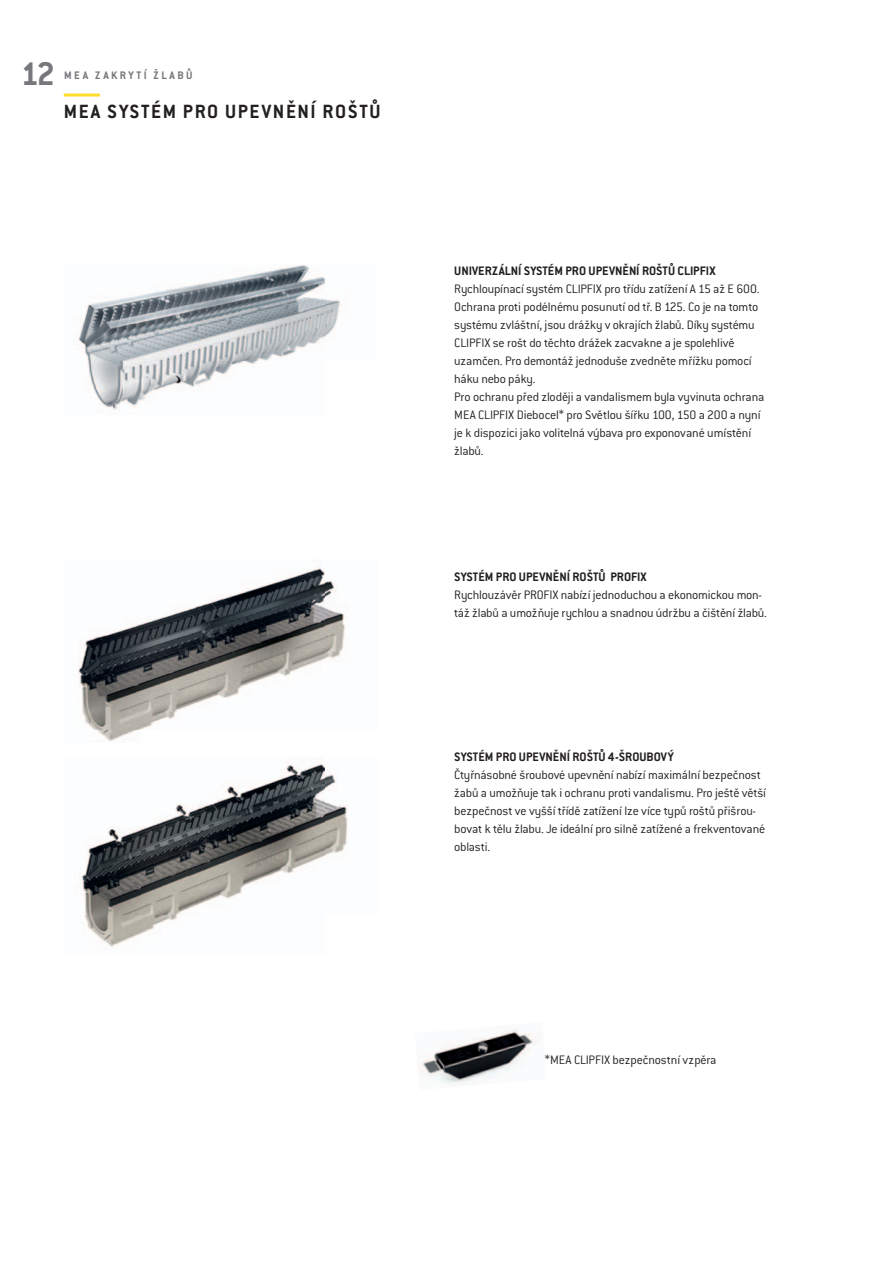
<style>
.page{position:relative;width:893px;height:1263px;background:#fff}
.page>*{position:absolute;margin:0;border:0;box-sizing:border-box;transform-origin:0 0}
.t1{font:700 36px "Conduit ITC Pro";color:#76787b}
.t2{font:700 21px "Conduit ITC Pro";letter-spacing:.075em;color:#231f20}
.t3{font:300 13.5px/18px "Conduit ITC Pro";letter-spacing:-.015em;color:#231f20}
.t4{font:700 13.5px "Conduit ITC Pro";color:#231f20}
.t5{font:700 12px "Conduit ITC Pro";letter-spacing:.2em;color:#76787b}
</style>
<div class="page">
<hr style="left:64px;top:94px;width:36px;height:3px;background:#ffdd2b">
<img style="left:78px;top:265px;width:263px;height:145px">
<img style="left:78px;top:567px;width:268px;height:175px">
<img style="left:79px;top:761px;width:269px;height:186px">
<img style="left:419px;top:1029px;width:119px;height:55px">
<h1 class="t1" style="left:21px;top:62px;width:36px">12</h1>
<p class="t5" style="left:64px;top:72px;width:130px">MEA ZAKRYTÍ ŽLABŮ</p>
<h2 class="t2" style="left:64px;top:105px;width:318px">MEA SYSTÉM PRO UPEVNĚNÍ ROŠTŮ</h2>
<p class="t4" style="left:454px;top:267px;width:263px">UNIVERZÁLNÍ SYSTÉM PRO UPEVNĚNÍ ROŠTŮ CLIPFIX</p>
<p class="t3" style="left:454px;top:282px;width:312px">Rychloupínací systém CLIPFIX pro třídu zatížení A 15 až E 600.<br>Ochrana proti podélnému posunutí od tř. B 125. Co je na tomto systému zvláštní, jsou drážky v okrajích žlabů. Díky systému CLIPFIX se rošt do těchto drážek zacvakne a je spolehlivě uzamčen. Pro demontáž jednoduše zvedněte mřížku pomocí háku nebo páky.<br>Pro ochranu před zloději a vandalismem byla vyvinuta ochrana MEA CLIPFIX Diebocel* pro Světlou šířku 100, 150 a 200 a nyní je k dispozici jako volitelná výbava pro exponované umístění žlabů.</p>
<p class="t4" style="left:454px;top:573px;width:194px">SYSTÉM PRO UPEVNĚNÍ ROŠTŮ PROFIX</p>
<p class="t3" style="left:454px;top:588px;width:314px">Rychlouzávěr PROFIX nabízí jednoduchou a ekonomickou mon&shy;táž žlabů a umožňuje rychlou a snadnou údržbu a čištění žlabů.</p>
<p class="t4" style="left:454px;top:753px;width:221px">SYSTÉM PRO UPEVNĚNÍ ROŠTŮ 4-ŠROUBOVÝ</p>
<p class="t3" style="left:454px;top:768px;width:313px">Čtyřnásobné šroubové upevnění nabízí maximální bezpečnost žabů a umožňuje tak i ochranu proti vandalismu. Pro ještě větší bezpečnost ve vyšší třídě zatížení lze více typů roštů přišrou&shy;bovat k tělu žlabu. Je ideální pro silně zatížené a frekventované oblasti.</p>
<p class="t3" style="left:545px;top:1052px;width:173px">*MEA CLIPFIX bezpečnostní vzpěra</p>
</div>
